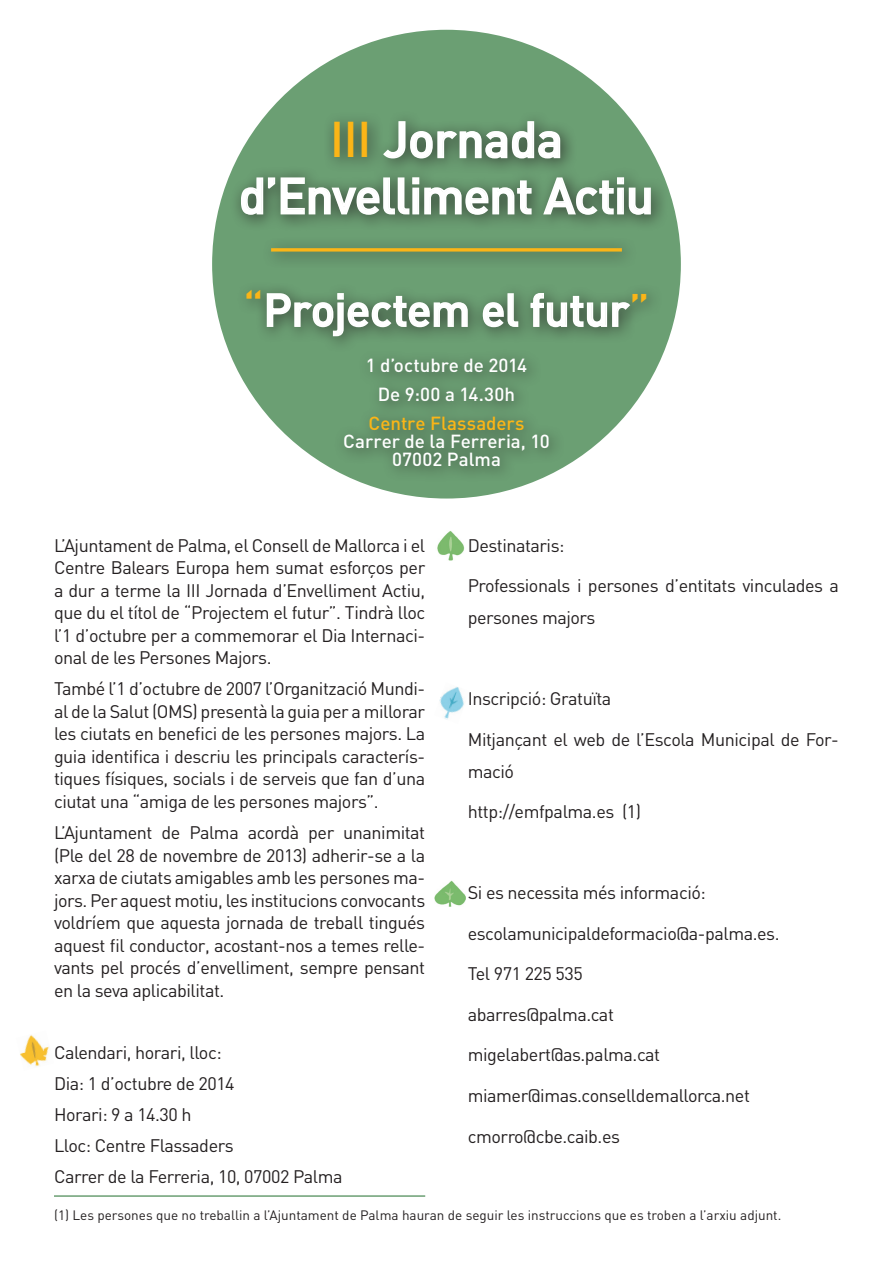
<style>
.page{position:relative;width:893px;height:1263px;background:#fff}
.page>*{position:absolute;margin:0;border:0;box-sizing:border-box;transform-origin:0 0}
.t1{font:500 49.5px/56.2px "DIN";letter-spacing:-.02em;color:#fff;text-align:center}
.t2{font:500 45px "DIN";letter-spacing:-.01em;color:#fff}
.t3{font:500 18.75px "DIN";color:#fff}
.t4{font:500 18.75px "DIN";color:#fbb517}
.t5{font:18px/22.5px "DIN";letter-spacing:-.025em;color:#231f20;text-align:justify}
.t6{font:13.5px "DIN";color:#231f20}
.s1{color:#fbb517}
</style>
<div class="page">
<div style="left:212px;top:30px;width:469px;height:468px;background:#6b9f73;border-radius:50%"></div>
<div style="left:334px;top:348px;width:231px;height:135px;background:#231f20;opacity:.75"></div>
<div style="left:230px;top:110px;width:438px;height:243px;background:#231f20;opacity:.75"></div>
<svg style="left:382px;top:120px;width:179px;height:39px"></svg>
<svg style="left:240px;top:176px;width:292px;height:40px"></svg>
<svg style="left:542px;top:176px;width:110px;height:40px"></svg>
<svg style="left:266px;top:292px;width:203px;height:45px"></svg>
<svg style="left:482px;top:292px;width:37px;height:36px"></svg>
<svg style="left:530px;top:292px;width:101px;height:36px"></svg>
<div style="left:261px;top:237px;width:377px;height:32px;background:#66966d"></div>
<svg style="left:271px;top:248px;width:351px;height:4px"></svg>
<hr style="left:54px;top:1195px;width:371px;height:2px;background:#6b9f73">
<img style="left:439px;top:687px;width:25px;height:33px">
<img style="left:437px;top:531px;width:28px;height:29px">
<img style="left:20px;top:1035px;width:29px;height:32px">
<img style="left:434px;top:880px;width:31px;height:27px">
<p class="t1" style="left:239px;top:110px;width:416px"><span class="s1">III</span> Jornada d’Envelliment Actiu</p>
<p class="t2" style="left:243px;top:281px;width:408px"><span class="s1">“</span>Projectem el futur<span class="s1">”</span></p>
<p class="t3" style="left:366px;top:354px;width:163px">1 d’octubre de 2014</p>
<p class="t3" style="left:378px;top:382px;width:139px">De 9:00 a 14.30h</p>
<p class="t4" style="left:369px;top:411px;width:157px">Centre Flassaders</p>
<p class="t3" style="left:343px;top:429px;width:208px">Carrer de la Ferreria, 10</p>
<p class="t3" style="left:392px;top:447px;width:110px">07002 Palma</p>
<p class="t5" style="left:54px;top:533px;width:373px">L’Ajuntament de Palma, el Consell de Mallorca i el Centre Balears Europa hem sumat esforços per a dur a terme la III Jornada d’Envelliment Actiu, que du el títol de “Projectem el futur”. Tindrà lloc l’1 d’octubre per a commemorar el Dia Internaci&shy;onal de les Persones Majors.</p>
<p class="t5" style="left:54px;top:677px;width:373px">També l’1 d’octubre de 2007 l’Organització Mundi&shy;al de la Salut (OMS) presentà la guia per a millorar les ciutats en benefici de les persones majors. La guia identifica i descriu les principals caracterís&shy;tiques físiques, socials i de serveis que fan d’una ciutat una “amiga de les persones majors”.</p>
<p class="t5" style="left:54px;top:821px;width:373px">L’Ajuntament de Palma acordà per unanimitat (Ple del 28 de novembre de 2013) adherir-se a la xarxa de ciutats amigables amb les persones ma&shy;jors. Per aquest motiu, les institucions convocants voldríem que aquesta jornada de treball tingués aquest fil conductor, acostant-nos a temes relle&shy;vants pel procés d’envelliment, sempre pensant en la seva aplicabilitat.</p>
<p class="t5" style="left:54px;top:1041px;width:169px">Calendari, horari, lloc:</p>
<p class="t5" style="left:54px;top:1072px;width:182px">Dia: 1 d’octubre de 2014</p>
<p class="t5" style="left:54px;top:1103px;width:139px">Horari: 9 a 14.30 h</p>
<p class="t5" style="left:54px;top:1134px;width:181px">Lloc: Centre Flassaders</p>
<p class="t5" style="left:54px;top:1165px;width:290px">Carrer de la Ferreria, 10, 07002 Palma</p>
<p class="t5" style="left:468px;top:533px;width:98px">Destinataris:</p>
<p class="t5" style="left:468px;top:569px;width:373px;line-height:32.1px">Professionals i persones d’entitats vinculades a persones majors</p>
<p class="t5" style="left:468px;top:687px;width:145px">Inscripció: Gratuïta</p>
<p class="t5" style="left:468px;top:723px;width:373px;line-height:32.1px">Mitjançant el web de l’Escola Municipal de For&shy;mació</p>
<p class="t5" style="left:468px;top:800px;width:175px">http://emfpalma.es (1)</p>
<p class="t5" style="left:468px;top:881px;width:240px">Si es necessita més informació:</p>
<p class="t5" style="left:468px;top:922px;width:313px">escolamunicipaldeformacio@a-palma.es.</p>
<p class="t5" style="left:468px;top:962px;width:117px">Tel 971 225 535</p>
<p class="t5" style="left:468px;top:1003px;width:148px">abarres@palma.cat</p>
<p class="t5" style="left:468px;top:1043px;width:194px">migelabert@as.palma.cat</p>
<p class="t5" style="left:468px;top:1084px;width:284px">miamer@imas.conselldemallorca.net</p>
<p class="t5" style="left:468px;top:1124px;width:154px">cmorro@cbe.caib.es</p>
<p class="t6" style="left:54px;top:1207px;width:729px">(1) Les persones que no treballin a l’Ajuntament de Palma hauran de seguir les instruccions que es troben a l’arxiu adjunt.</p>
</div>
